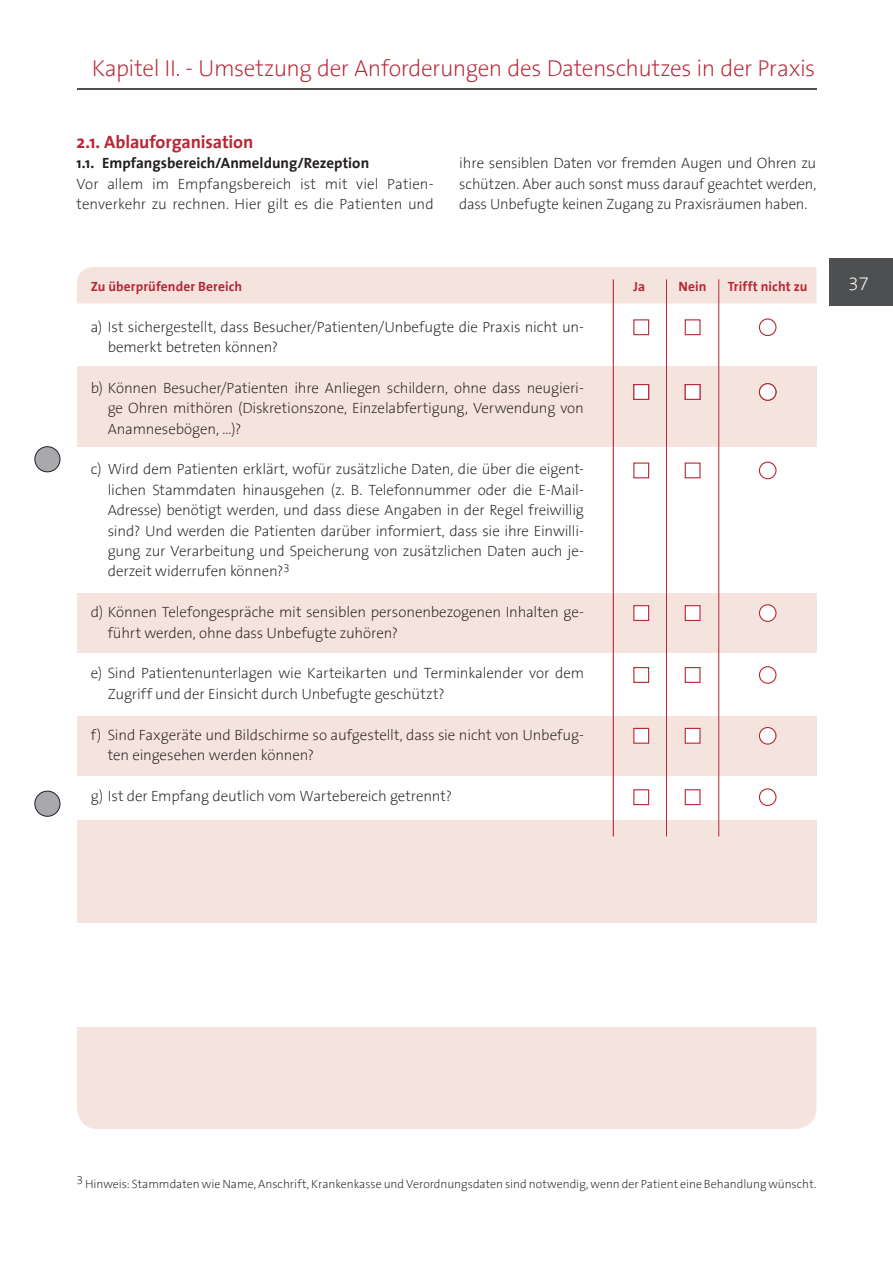
<style>
.page{position:relative;width:893px;height:1263px;background:#fff}
.page>*{position:absolute;margin:0;border:0;box-sizing:border-box;transform-origin:0 0}
.t1{font:200 23.25px "The Sans B2";letter-spacing:-.02em;color:#b72837}
.t2{font:200 19.05px "The Sans B2";color:#fff}
.t3{font:700 18px "The Sans";letter-spacing:-.005em;color:#b72837}
.t4{font:200 15px/20.4px "The Sans B2";letter-spacing:-.01em;color:#231f20}
.t5{font:700 15px "The Sans";color:#231f20}
.t6{font:700 13.5px "The Sans";letter-spacing:.005em;color:#b72837}
.t7{font:200 12px "The Sans B2";color:#231f20}
</style>
<div class="page">
<hr style="left:77px;top:89px;width:740px;height:1px;background:#4e4f50">
<div style="left:829px;top:258px;width:64px;height:48px;background:#4e4f50"></div>
<div style="left:77px;top:716px;width:739px;height:60px;background:#f5e4de"></div>
<div style="left:77px;top:820px;width:739px;height:102px;background:#f5e4de"></div>
<div style="left:77px;top:593px;width:739px;height:60px;background:#f5e4de"></div>
<div style="left:77px;top:366px;width:739px;height:81px;background:#f5e4de"></div>
<div style="left:633px;top:384px;width:16px;height:16px;background:#fff;border:1px solid #b72837"></div>
<div style="left:685px;top:384px;width:16px;height:16px;background:#fff;border:1px solid #b72837"></div>
<div style="left:759px;top:384px;width:17px;height:16px;background:#fff;border-radius:50%"></div>
<div style="left:759px;top:383px;width:17px;height:18px;border:1px solid #b72837;border-radius:50%"></div>
<div style="left:633px;top:462px;width:16px;height:16px;background:#fff;border:1px solid #b72837"></div>
<div style="left:685px;top:462px;width:16px;height:16px;background:#fff;border:1px solid #b72837"></div>
<div style="left:759px;top:462px;width:17px;height:17px;border:1px solid #b72837;border-radius:50%"></div>
<div style="left:633px;top:605px;width:16px;height:16px;background:#fff;border:1px solid #b72837"></div>
<div style="left:685px;top:605px;width:16px;height:16px;background:#fff;border:1px solid #b72837"></div>
<div style="left:759px;top:605px;width:17px;height:16px;background:#fff;border-radius:50%"></div>
<div style="left:759px;top:604px;width:17px;height:18px;border:1px solid #b72837;border-radius:50%"></div>
<div style="left:633px;top:667px;width:16px;height:16px;background:#fff;border:1px solid #b72837"></div>
<div style="left:685px;top:667px;width:16px;height:16px;background:#fff;border:1px solid #b72837"></div>
<div style="left:759px;top:666px;width:17px;height:18px;border:1px solid #b72837;border-radius:50%"></div>
<div style="left:633px;top:728px;width:16px;height:16px;background:#fff;border:1px solid #b72837"></div>
<div style="left:685px;top:728px;width:16px;height:16px;background:#fff;border:1px solid #b72837"></div>
<div style="left:759px;top:727px;width:17px;height:17px;background:#fff;border-radius:50%"></div>
<div style="left:759px;top:727px;width:17px;height:18px;border:1px solid #b72837;border-radius:50%"></div>
<div style="left:633px;top:789px;width:16px;height:16px;background:#fff;border:1px solid #b72837"></div>
<div style="left:685px;top:789px;width:16px;height:16px;background:#fff;border:1px solid #b72837"></div>
<div style="left:759px;top:788px;width:17px;height:18px;border:1px solid #b72837;border-radius:50%"></div>
<div style="left:77px;top:267px;width:739px;height:36px;background:#f5e4de"></div>
<div style="left:77px;top:1027px;width:739px;height:102px;background:#f5e4de"></div>
<hr style="left:613px;top:279px;width:1px;height:557px;background:#b72837">
<hr style="left:666px;top:279px;width:1px;height:557px;background:#b72837">
<hr style="left:718px;top:279px;width:1px;height:557px;background:#b72837">
<div style="left:633px;top:319px;width:16px;height:16px;background:#fff;border:1px solid #b72837"></div>
<div style="left:685px;top:319px;width:16px;height:16px;background:#fff;border:1px solid #b72837"></div>
<div style="left:759px;top:318px;width:17px;height:18px;border:1px solid #b72837;border-radius:50%"></div>
<div style="left:35px;top:447px;width:25px;height:25px;background:#a8a9ad;border-radius:50%"></div>
<div style="left:35px;top:446px;width:25px;height:26px;border:1px solid #231f20;border-radius:50%"></div>
<div style="left:35px;top:791px;width:25px;height:25px;background:#a8a9ad;border-radius:50%"></div>
<div style="left:35px;top:791px;width:25px;height:25px;border:1px solid #231f20;border-radius:50%"></div>
<h1 class="t1" style="left:92px;top:56px;width:725px">Kapitel II. - Umsetzung der Anforderungen des Datenschutzes in der Praxis</h1>
<p class="t3" style="left:77px;top:127px;width:178px">2.1. Ablauforganisation</p>
<p class="t5" style="left:77px;top:151px;width:294px">1.1. Empfangsbereich/Anmeldung/Rezeption</p>
<p class="t4" style="left:77px;top:174px;width:359px">Vor allem im Empfangsbereich ist mit viel Patien&shy;tenverkehr zu rechnen. Hier gilt es die Patienten und</p>
<p class="t4" style="left:459px;top:154px;width:359px;text-align:justify">ihre sensiblen Daten vor fremden Augen und Ohren zu schützen. Aber auch sonst muss darauf geachtet werden, dass Unbefugte keinen Zugang zu Praxisräumen haben.</p>
<p class="t6" style="left:91px;top:275px;width:153px">Zu überprüfender Bereich</p>
<p class="t6" style="left:633px;top:275px;width:13px">Ja</p>
<p class="t6" style="left:678px;top:275px;width:29px">Nein</p>
<p class="t6" style="left:728px;top:275px;width:81px">Trifft nicht zu</p>
<p class="t4" style="left:108px;top:317px;width:478px;text-indent:-17px">a) Ist sichergestellt, dass Besucher/Patienten/Unbefugte die Praxis nicht un&shy;bemerkt betreten können?</p>
<p class="t4" style="left:108px;top:378px;width:478px;text-align:justify;text-indent:-17px">b) Können Besucher/Patienten ihre Anliegen schildern, ohne dass neugieri&shy;ge Ohren mithören (Diskretionszone, Einzelabfertigung, Verwendung von Anamnesebögen, …)?</p>
<p class="t4" style="left:108px;top:460px;width:478px;text-align:justify;text-indent:-17px">c) Wird dem Patienten erklärt, wofür zusätzliche Daten, die über die eigent&shy;lichen Stammdaten hinausgehen (z. B. Telefonnummer oder die E-Mail-Adresse) benötigt werden, und dass diese Angaben in der Regel freiwillig sind? Und werden die Patienten darüber informiert, dass sie ihre Einwilli&shy;gung zur Verarbeitung und Speicherung von zusätzlichen Daten auch je&shy;derzeit widerrufen können?<sup>3</sup></p>
<p class="t4" style="left:108px;top:602px;width:478px;text-indent:-17px">d) Können Telefongespräche mit sensiblen personenbezogenen Inhalten ge&shy;führt werden, ohne dass Unbefugte zuhören?</p>
<p class="t4" style="left:108px;top:664px;width:478px;text-indent:-17px">e) Sind Patientenunterlagen wie Karteikarten und Terminkalender vor dem<br>Zugriff und der Einsicht durch Unbefugte geschützt?</p>
<p class="t4" style="left:108px;top:725px;width:478px;text-indent:-17px">f) Sind Faxgeräte und Bildschirme so aufgestellt, dass sie nicht von Unbefug&shy;ten eingesehen werden können?</p>
<p class="t4" style="left:91px;top:786px;width:363px">g) Ist der Empfang deutlich vom Wartebereich getrennt?</p>
<p class="t2" style="left:848px;top:274px;width:22px">37</p>
<p class="t7" style="left:77px;top:1178px;width:741px">3 Hinweis: Stammdaten wie Name, Anschrift, Krankenkasse und Verordnungsdaten sind notwendig, wenn der Patient eine Behandlung wünscht.</p>
</div>
